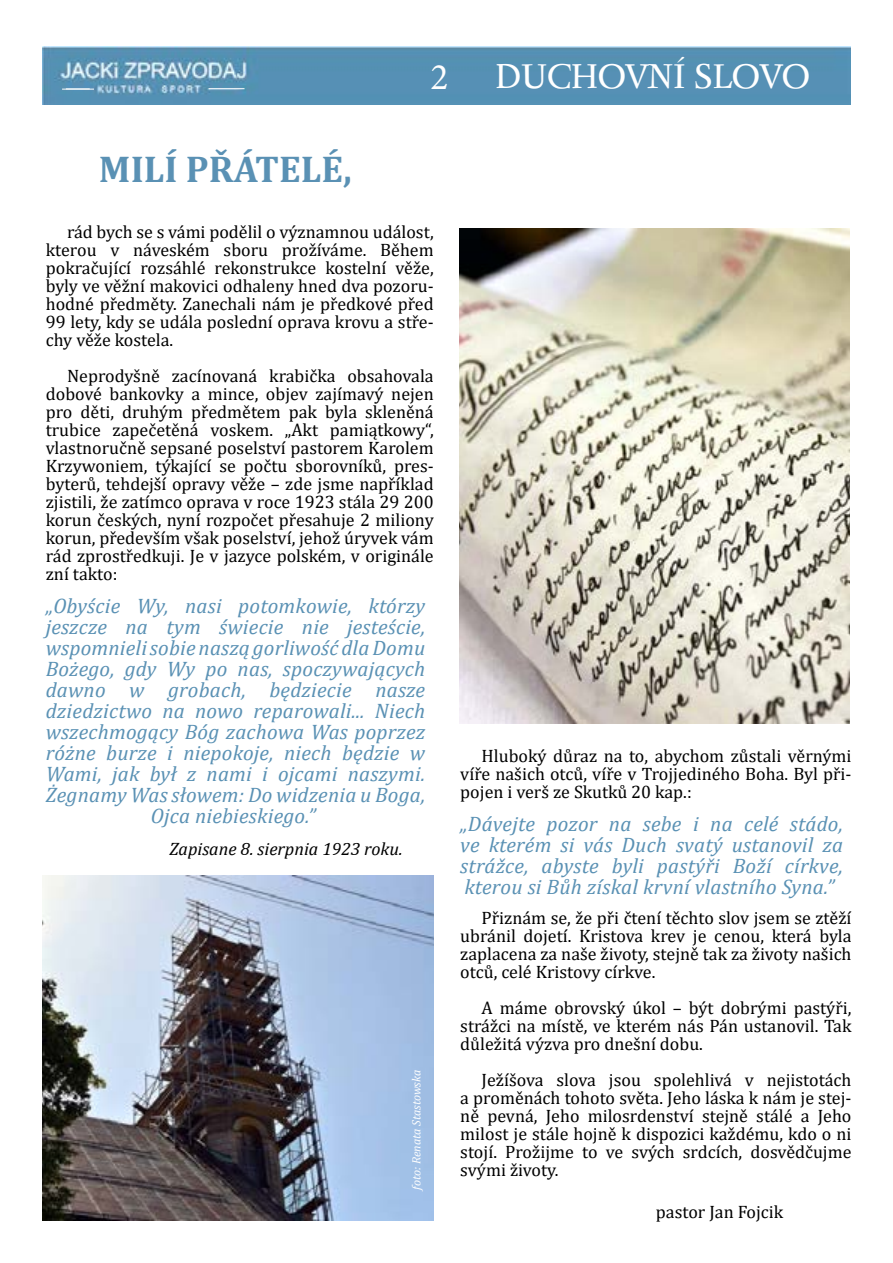
<style>
.page{position:relative;width:893px;height:1263px;background:#fff}
.page>*{position:absolute;margin:0;border:0;box-sizing:border-box;transform-origin:0 0}
.t1{font:700 37.5px "Cambria";color:#5a91b4}
.t2{font:34.5px "Antique Ancienne";color:#fff}
.t3{font:italic 21px/21px "Cambria";letter-spacing:.01em;color:#5a91b4;text-align:center}
.t4{font:18px/18px "Cambria";color:#000;text-align:justify}
.t5{font:italic 18px "Cambria";color:#000}
.t6{font:italic 12px "Cambria";color:#fff}
.s1{font-family:"Minion Pro";font-size:37.5px}
</style>
<div class="page">
<img style="left:43px;top:47px;width:807px;height:58px">
<hr style="left:209px;top:88px;width:35px;height:1px;background:#fff">
<hr style="left:62px;top:89px;width:32px;height:1px;background:#fff">
<img style="left:459px;top:228px;width:390px;height:495px">
<img style="left:43px;top:876px;width:391px;height:344px">
<h2 class="t2" style="left:431px;top:57px;width:381px"><span class="s1">2</span> DUCHOVNÍ SLOVO</h2>
<h1 class="t1" style="left:99px;top:143px;width:254px">MILÍ PŘÁTELÉ,</h1>
<p class="t4" style="left:46px;top:223px;width:389px;text-indent:21px">rád bych se s vámi podělil o významnou událost, kterou v náveském sboru prožíváme. Během pokračující rozsáhlé rekonstrukce kostelní věže, byly ve věžní makovici odhaleny hned dva pozoru&shy;hodné předměty. Zanechali nám je předkové před 99 lety, kdy se udála poslední oprava krovu a stře&shy;chy věže kostela.</p>
<p class="t4" style="left:46px;top:367px;width:389px;text-indent:21px">Neprodyšně zacínovaná krabička obsahovala dobové bankovky a mince, objev zajímavý nejen pro děti, druhým předmětem pak byla skleněná trubice zapečetěná voskem. „Akt pamiątkowy“, vlastnoručně sepsané poselství pastorem Karolem Krzywoniem, týkající se počtu sborovníků, pres&shy;byterů, tehdejší opravy věže – zde jsme například zjistili, že zatímco oprava v roce 1923 stála 29 200 korun českých, nyní rozpočet přesahuje 2 miliony korun, především však poselství, jehož úryvek vám rád zprostředkuji. Je v jazyce polském, v originále zní takto:</p>
<p class="t3" style="left:46px;top:594px;width:381px">„Obyście Wy, nasi potomkowie, którzy jeszcze na tym świecie nie jesteście, wspomnieli sobie naszą gorliwość dla Domu Bożego, gdy Wy po nas, spoczywających dawno w grobach, będziecie nasze dziedzictwo na nowo reparowali... Niech wszechmogący Bóg zachowa Was poprzez różne burze i niepokoje, niech będzie w Wami, jak był z nami i ojcami naszymi.<br>Żegnamy Was słowem: Do widzenia u Boga, Ojca niebieskiego.”</p>
<p class="t5" style="left:169px;top:836px;width:235px">Zapisane 8. sierpnia 1923 roku.</p>
<p class="t6" style="left:408px;top:1189px;width:121px;rotate:-90deg">foto: Renata Stastowska</p>
<p class="t4" style="left:460px;top:747px;width:393px;text-indent:21px">Hluboký důraz na to, abychom zůstali věrnými víře našich otců, víře v Trojjediného Boha. Byl při&shy;pojen i verš ze Skutků 20 kap.:</p>
<p class="t3" style="left:460px;top:812px;width:384px;text-align:justify">„Dávejte pozor na sebe i na celé stádo, ve kterém si vás Duch svatý ustanovil za strážce, abyste byli pastýři Boží církve, kterou si Bůh získal krvní vlastního Syna.”</p>
<p class="t4" style="left:460px;top:909px;width:393px;text-indent:21px">Přiznám se, že při čtení těchto slov jsem se ztěží ubránil dojetí. Kristova krev je cenou, která byla zaplacena za naše životy, stejně tak za životy našich otců, celé Kristovy církve.</p>
<p class="t4" style="left:460px;top:999px;width:393px;text-indent:21px">A máme obrovský úkol – být dobrými pastýři, strážci na místě, ve kterém nás Pán ustanovil. Tak důležitá výzva pro dnešní dobu.</p>
<p class="t4" style="left:460px;top:1071px;width:393px;text-indent:21px">Ježíšova slova jsou spolehlivá v nejistotách a proměnách tohoto světa. Jeho láska k nám je stej&shy;ně pevná, Jeho milosrdenství stejně stálé a Jeho milost je stále hojně k dispozici každému, kdo o ni stojí. Prožijme to ve svých srdcích, dosvědčujme svými životy.</p>
<p class="t4" style="left:656px;top:1202px;width:129px">pastor Jan Fojcik</p>
</div>
